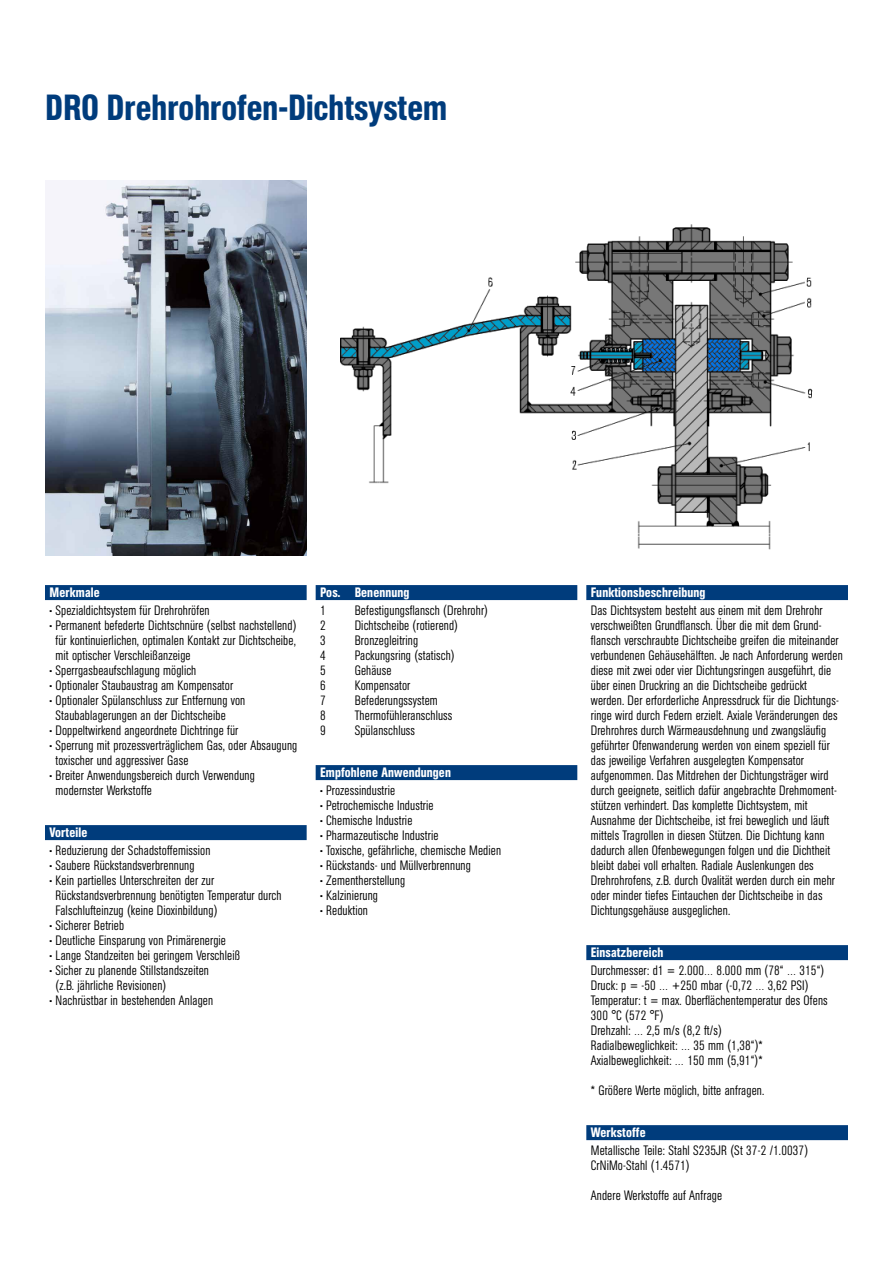
<style>
.page{position:relative;width:893px;height:1263px;background:#fff}
.page>*{position:absolute;margin:0;border:0;box-sizing:border-box;transform-origin:0 0}
.t1{font:500 condensed 36px "AG Book Pro";color:#003c7c}
.t2{font:300 condensed 13.5px/15px "AG Book Pro";letter-spacing:.01em;color:#000}
.t3{font:500 condensed 13.5px "AG Book Pro";letter-spacing:.01em;color:#fff}
</style>
<div class="page">
<img style="left:45px;top:180px;width:262px;height:375px">
<div style="left:45px;top:585px;width:262px;height:15px;background:#003c7c"></div>
<div style="left:45px;top:825px;width:262px;height:15px;background:#003c7c"></div>
<div style="left:316px;top:585px;width:261px;height:15px;background:#003c7c"></div>
<div style="left:316px;top:765px;width:261px;height:15px;background:#003c7c"></div>
<img style="left:341px;top:225px;width:472px;height:325px">
<div style="left:586px;top:585px;width:262px;height:15px;background:#003c7c"></div>
<div style="left:586px;top:945px;width:262px;height:15px;background:#003c7c"></div>
<div style="left:586px;top:1125px;width:262px;height:15px;background:#003c7c"></div>
<h1 class="t1" style="left:45px;top:84px;width:404px">DRO Drehrohrofen-Dichtsystem</h1>
<p class="t3" style="left:50px;top:583px;width:52px">Merkmale</p>
<p class="t2" style="left:50px;top:603px;width:162px">• Spezialdichtsystem für Drehrohröfen</p>
<p class="t2" style="left:55px;top:618px;width:242px;text-align:justify;text-indent:-6px">• Permanent befederte Dichtschnüre (selbst nachstellend) für kontinuierlichen, optimalen Kontakt zur Dichtscheibe, mit optischer Verschleißanzeige</p>
<p class="t2" style="left:50px;top:663px;width:148px">• Sperrgasbeaufschlagung möglich</p>
<p class="t2" style="left:50px;top:678px;width:185px">• Optionaler Staubaustrag am Kompensator</p>
<p class="t2" style="left:55px;top:693px;width:191px;text-indent:-6px">• Optionaler Spülanschluss zur Entfernung von<br>Staubablagerungen an der Dichtscheibe</p>
<p class="t2" style="left:50px;top:723px;width:190px">• Doppeltwirkend angeordnete Dichtringe für</p>
<p class="t2" style="left:55px;top:738px;width:243px;text-indent:-6px">• Sperrung mit prozessverträglichem Gas, oder Absaugung toxischer und aggressiver Gase</p>
<p class="t2" style="left:55px;top:768px;width:201px;text-indent:-6px">• Breiter Anwendungsbereich durch Verwendung modernster Werkstoffe</p>
<p class="t3" style="left:50px;top:823px;width:39px">Vorteile</p>
<p class="t2" style="left:50px;top:843px;width:162px">• Reduzierung der Schadstoffemission</p>
<p class="t2" style="left:50px;top:858px;width:147px">• Saubere Rückstandsverbrennung</p>
<p class="t2" style="left:55px;top:873px;width:228px;text-indent:-6px">• Kein partielles Unterschreiten der zur<br>Rückstandsverbrennung benötigten Temperatur durch<br>Falschlufteinzug (keine Dioxinbildung)</p>
<p class="t2" style="left:50px;top:918px;width:76px">• Sicherer Betrieb</p>
<p class="t2" style="left:50px;top:933px;width:178px">• Deutliche Einsparung von Primärenergie</p>
<p class="t2" style="left:50px;top:948px;width:192px">• Lange Standzeiten bei geringem Verschleiß</p>
<p class="t2" style="left:55px;top:963px;width:155px;text-indent:-6px">• Sicher zu planende Stillstandszeiten (z.B. jährliche Revisionen)</p>
<p class="t2" style="left:50px;top:993px;width:165px">• Nachrüstbar in bestehenden Anlagen</p>
<p class="t3" style="left:320px;top:583px;width:91px">Pos. Benennung</p>
<p class="t2" style="left:320px;top:603px;width:7px">1</p>
<p class="t2" style="left:355px;top:603px;width:135px">Befestigungsflansch (Drehrohr)</p>
<p class="t2" style="left:320px;top:618px;width:7px">2</p>
<p class="t2" style="left:355px;top:618px;width:105px">Dichtscheibe (rotierend)</p>
<p class="t2" style="left:320px;top:633px;width:7px">3</p>
<p class="t2" style="left:355px;top:633px;width:65px">Bronzegleitring</p>
<p class="t2" style="left:320px;top:648px;width:7px">4</p>
<p class="t2" style="left:355px;top:648px;width:101px">Packungsring (statisch)</p>
<p class="t2" style="left:320px;top:663px;width:7px">5</p>
<p class="t2" style="left:355px;top:663px;width:38px">Gehäuse</p>
<p class="t2" style="left:320px;top:678px;width:7px">6</p>
<p class="t2" style="left:355px;top:678px;width:57px">Kompensator</p>
<p class="t2" style="left:320px;top:693px;width:7px">7</p>
<p class="t2" style="left:355px;top:693px;width:85px">Befederungssystem</p>
<p class="t2" style="left:320px;top:708px;width:7px">8</p>
<p class="t2" style="left:355px;top:708px;width:99px">Thermofühleranschluss</p>
<p class="t2" style="left:320px;top:723px;width:7px">9</p>
<p class="t2" style="left:355px;top:723px;width:62px">Spülanschluss</p>
<p class="t3" style="left:320px;top:763px;width:132px">Empfohlene Anwendungen</p>
<p class="t2" style="left:320px;top:783px;width:77px">• Prozessindustrie</p>
<p class="t2" style="left:320px;top:798px;width:115px">• Petrochemische Industrie</p>
<p class="t2" style="left:320px;top:813px;width:94px">• Chemische Industrie</p>
<p class="t2" style="left:320px;top:828px;width:120px">• Pharmazeutische Industrie</p>
<p class="t2" style="left:320px;top:843px;width:182px">• Toxische, gefährliche, chemische Medien</p>
<p class="t2" style="left:320px;top:858px;width:152px">• Rückstands- und Müllverbrennung</p>
<p class="t2" style="left:320px;top:873px;width:86px">• Zementherstellung</p>
<p class="t2" style="left:320px;top:888px;width:59px">• Kalzinierung</p>
<p class="t2" style="left:320px;top:903px;width:49px">• Reduktion</p>
<p class="t3" style="left:591px;top:583px;width:116px">Funktionsbeschreibung</p>
<p class="t2" style="left:591px;top:603px;width:253px">Das Dichtsystem besteht aus einem mit dem Drehrohr verschweißten Grundflansch. Über die mit dem Grund&shy;flansch verschraubte Dichtscheibe greifen die miteinander verbundenen Gehäusehälften. Je nach Anforderung werden diese mit zwei oder vier Dichtungsringen ausgeführt, die über einen Druckring an die Dichtscheibe gedrückt werden. Der erforderliche Anpressdruck für die Dichtungs&shy;ringe wird durch Federn erzielt. Axiale Veränderungen des Drehrohres durch Wärmeausdehnung und zwangsläufig geführter Ofenwanderung werden von einem speziell für das jeweilige Verfahren ausgelegten Kompensator aufgenommen. Das Mitdrehen der Dichtungsträger wird durch geeignete, seitlich dafür angebrachte Drehmoment&shy;stützen verhindert. Das komplette Dichtsystem, mit Ausnahme der Dichtscheibe, ist frei beweglich und läuft mittels Tragrollen in diesen Stützen. Die Dichtung kann dadurch allen Ofenbewegungen folgen und die Dichtheit bleibt dabei voll erhalten. Radiale Auslenkungen des Drehrohrofens, z.B. durch Ovalität werden durch ein mehr oder minder tiefes Eintauchen der Dichtscheibe in das Dichtungsgehäuse ausgeglichen.</p>
<p class="t3" style="left:591px;top:943px;width:74px">Einsatzbereich</p>
<p class="t2" style="left:591px;top:963px;width:238px">Durchmesser: d1 = 2.000… 8.000 mm (78“ … 315“)<br>Druck: p = -50 … +250 mbar (-0,72 … 3,62 PSI)<br>Temperatur: t = max. Oberflächentemperatur des Ofens 300 °C (572 °F)<br>Drehzahl: … 2,5 m/s (8,2 ft/s)<br>Radialbeweglichkeit: … 35 mm (1,38“)* Axialbeweglichkeit: … 150 mm (5,91“)*</p>
<p class="t2" style="left:591px;top:1083px;width:175px">* Größere Werte möglich, bitte anfragen.</p>
<p class="t3" style="left:591px;top:1123px;width:56px">Werkstoffe</p>
<p class="t2" style="left:591px;top:1143px;width:219px">Metallische Teile: Stahl S235JR (St 37-2 /1.0037)<br>CrNiMo-Stahl (1.4571)</p>
<p class="t2" style="left:591px;top:1188px;width:133px">Andere Werkstoffe auf Anfrage</p>
</div>
